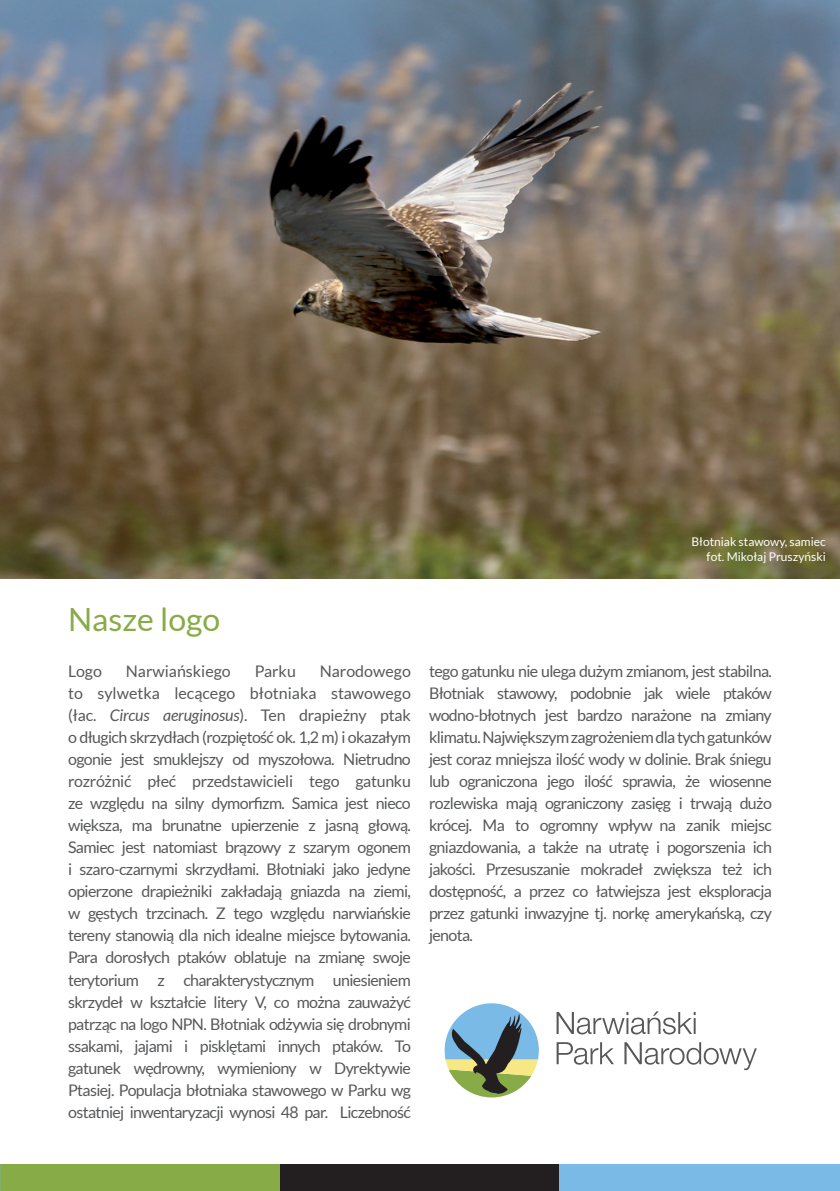
<style>
.page{position:relative;width:840px;height:1191px;background:#fff}
.page>*{position:absolute;margin:0;border:0;box-sizing:border-box;transform-origin:0 0}
.t1{font:32px "Lato";color:#87ac47}
.t2{font:16px/22px "Lato";letter-spacing:-.04em;color:#57585a;text-align:justify}
.t3{font:16px "Lato";color:#57585a}
.t4{font:12px/14.4px "Lato";color:#fff;text-align:right}
.s1{font-style:italic}
</style>
<div class="page">
<img style="left:0;top:0;width:839px;height:578px">
<svg style="left:556px;top:1011px;width:139px;height:23px"></svg>
<svg style="left:556px;top:1042px;width:57px;height:22px"></svg>
<svg style="left:624px;top:1042px;width:132px;height:28px"></svg>
<svg style="left:444px;top:1003px;width:94px;height:94px"></svg>
<div style="left:0;top:1164px;width:280px;height:27px;background:#87ac47"></div>
<div style="left:280px;top:1164px;width:279px;height:27px;background:#231f20"></div>
<div style="left:559px;top:1164px;width:280px;height:27px;background:#79bae6"></div>
<h1 class="t1" style="left:68px;top:602px;width:154px">Nasze logo</h1>
<p class="t2" style="left:68px;top:660px;width:35px">Logo</p>
<p class="t3" style="left:126px;top:662px;width:106px">Narwiańskiego</p>
<p class="t2" style="left:254px;top:660px;width:43px">Parku</p>
<p class="t2" style="left:68px;top:660px;width:344px;text-indent:251px">Narodowego to sylwetka lecącego błotniaka stawowego (łac. <span class="s1">Circus aeruginosus</span>). Ten drapieżny ptak o długich skrzydłach (rozpiętość ok. 1,2 m) i okazałym ogonie jest smuklejszy od myszołowa. Nietrudno rozróżnić płeć przedstawicieli tego gatunku ze względu na silny dymorfizm. Samica jest nieco większa, ma brunatne upierzenie z jasną głową.<br>Samiec jest natomiast brązowy z szarym ogonem i szaro-czarnymi skrzydłami. Błotniaki jako jedyne opierzone drapieżniki zakładają gniazda na ziemi, w gęstych trzcinach. Z tego względu narwiańskie tereny stanowią dla nich idealne miejsce bytowania.<br>Para dorosłych ptaków oblatuje na zmianę swoje terytorium z charakterystycznym uniesieniem skrzydeł w kształcie litery V, co można zauważyć patrząc na logo NPN. Błotniak odżywia się drobnymi ssakami, jajami i pisklętami innych ptaków. To gatunek wędrowny, wymieniony w Dyrektywie Ptasiej. Populacja błotniaka stawowego w Parku wg ostatniej inwentaryzacji wynosi 48 par. Liczebność</p>
<p class="t4" style="left:691px;top:534px;width:136px">Błotniak stawowy, samiec fot. Mikołaj Pruszyński</p>
<p class="t2" style="left:429px;top:660px;width:344px">tego gatunku nie ulega dużym zmianom, jest stabilna.<br>Błotniak stawowy, podobnie jak wiele ptaków wodno-błotnych jest bardzo narażone na zmiany klimatu. Największym zagrożeniem dla tych gatunków jest coraz mniejsza ilość wody w dolinie. Brak śniegu lub ograniczona jego ilość sprawia, że wiosenne rozlewiska mają ograniczony zasięg i trwają dużo krócej. Ma to ogromny wpływ na zanik miejsc gniazdowania, a także na utratę i pogorszenia ich jakości. Przesuszanie mokradeł zwiększa też ich dostępność, a przez co łatwiejsza jest eksploracja przez gatunki inwazyjne tj. norkę amerykańską, czy jenota.</p>
</div>
